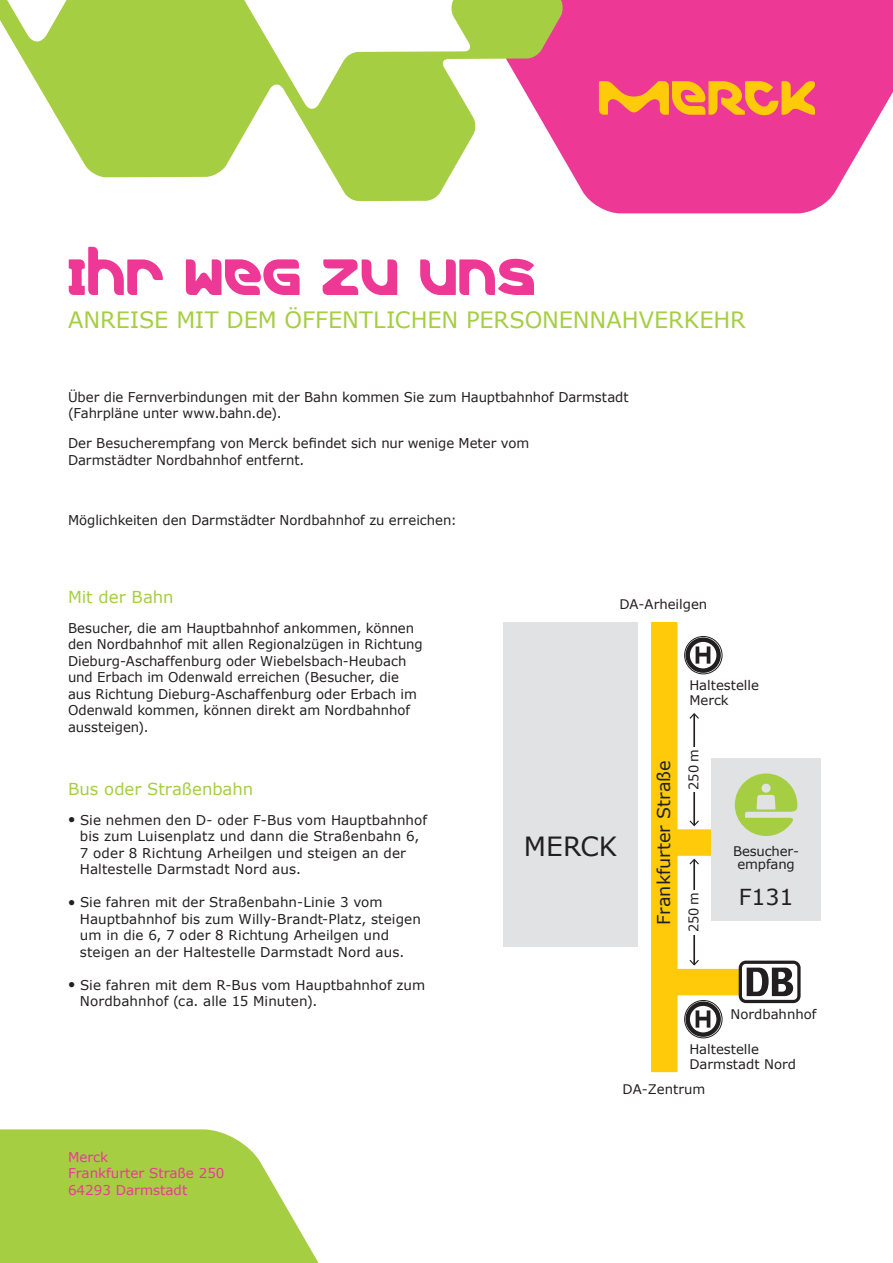
<style>
.page{position:relative;width:893px;height:1263px;background:#fff}
.page>*{position:absolute;margin:0;border:0;box-sizing:border-box;transform-origin:0 0}
.t1{font:51.75px "Merck";color:#ed3896}
.t2{font:26.4px "Verdana";color:#231f20}
.t3{font:22.5px "Verdana";letter-spacing:-.005em;color:#a5ce43}
.t4{font:22.05px "Verdana";color:#231f20}
.t5{font:17.7px "Verdana";color:#231f20}
.t6{font:16.5px "Verdana";color:#a5ce43}
.t7{font:13.5px/16.5px "Verdana";color:#231f20}
.t8{font:13.5px/16.5px "Verdana";color:#ed3896}
.t9{font:13.2px/15.5px "Verdana";color:#231f20}
.s1{font-size:12px}
</style>
<div class="page">
<svg style="left:0;top:1129px;width:319px;height:134px;background:#b0d45b"></svg>
<svg style="left:563px;top:0;width:330px;height:214px;background:#ee499f"></svg>
<svg style="left:0;top:0;width:563px;height:201px;fill:#a5ce43"></svg>
<hr style="left:693px;top:860px;width:2px;height:104px;background:#231f20">
<svg style="left:689px;top:960px;width:10px;height:6px"></svg>
<svg style="left:689px;top:858px;width:10px;height:6px"></svg>
<div style="left:686px;top:890px;width:18px;height:44px;background:#fff"></div>
<div style="left:672px;top:829px;width:39px;height:27px;background:#feca0a"></div>
<div style="left:672px;top:969px;width:68px;height:26px;background:#feca0a"></div>
<div style="left:651px;top:622px;width:26px;height:450px;background:#feca0a"></div>
<hr style="left:693px;top:714px;width:2px;height:111px;background:#231f20">
<svg style="left:689px;top:820px;width:10px;height:6px"></svg>
<svg style="left:689px;top:713px;width:10px;height:6px"></svg>
<div style="left:686px;top:747px;width:17px;height:45px;background:#fff"></div>
<div style="left:503px;top:623px;width:135px;height:324px;background:#e1e2e4"></div>
<div style="left:711px;top:758px;width:110px;height:163px;background:#e1e2e4"></div>
<svg style="left:739px;top:960px;width:62px;height:43px"></svg>
<svg style="left:742px;top:964px;width:55px;height:36px"></svg>
<svg style="left:747px;top:968px;width:49px;height:28px"></svg>
<div style="left:684px;top:636px;width:38px;height:38px;border:1px solid #231f20;border-radius:50%"></div>
<div style="left:685px;top:637px;width:36px;height:36px;border:4px solid #231f20;border-radius:50%"></div>
<svg style="left:696px;top:646px;width:14px;height:18px"></svg>
<div style="left:684px;top:1000px;width:38px;height:38px;border:1px solid #231f20;border-radius:50%"></div>
<div style="left:685px;top:1001px;width:36px;height:36px;border:4px solid #231f20;border-radius:50%"></div>
<svg style="left:696px;top:1010px;width:14px;height:17px"></svg>
<svg style="left:735px;top:773px;width:62px;height:63px"></svg>
<svg style="left:599px;top:81px;width:216px;height:34px;background:#f68c44"></svg>
<h1 class="t1" style="left:68px;top:246px;width:470px">IHR WEG ZU UNS</h1>
<h3 class="t3" style="left:68px;top:305px;width:679px">ANREISE MIT DEM ÖFFENTLICHEN PERSONENNAHVERKEHR</h3>
<p class="t7" style="left:68px;top:389px;width:562px">Über die Fernverbindungen mit der Bahn kommen Sie zum Hauptbahnhof Darmstadt (Fahrpläne unter www.bahn.de).</p>
<p class="t7" style="left:68px;top:435px;width:463px">Der Besucherempfang von Merck befindet sich nur wenige Meter vom<br>Darmstädter Nordbahnhof entfernt.</p>
<p class="t7" style="left:68px;top:512px;width:390px">Möglichkeiten den Darmstädter Nordbahnhof zu erreichen:</p>
<p class="t6" style="left:68px;top:586px;width:107px">Mit der Bahn</p>
<p class="t7" style="left:68px;top:620px;width:356px">Besucher, die am Hauptbahnhof ankommen, können den Nordbahnhof mit allen Regionalzügen in Richtung Dieburg-Aschaffenburg oder Wiebelsbach-Heubach und Erbach im Odenwald erreichen (Besucher, die aus Richtung Dieburg-Aschaffenburg oder Erbach im Odenwald kommen, können direkt am Nordbahnhof aussteigen).</p>
<p class="t6" style="left:68px;top:778px;width:187px">Bus oder Straßenbahn</p>
<p class="t7" style="left:80px;top:812px;width:349px;text-indent:-12px"><span class="s1">●</span> Sie nehmen den D- oder F-Bus vom Hauptbahnhof bis zum Luisenplatz und dann die Straßenbahn 6, 7 oder 8 Richtung Arheilgen und steigen an der Haltestelle Darmstadt Nord aus.</p>
<p class="t7" style="left:80px;top:894px;width:342px;text-indent:-12px"><span class="s1">●</span> Sie fahren mit der Straßenbahn-Linie 3 vom Hauptbahnhof bis zum Willy-Brandt-Platz, steigen um in die 6, 7 oder 8 Richtung Arheilgen und steigen an der Haltestelle Darmstadt Nord aus.</p>
<p class="t7" style="left:80px;top:977px;width:347px;text-indent:-12px"><span class="s1">●</span> Sie fahren mit dem R-Bus vom Hauptbahnhof zum<br>Nordbahnhof (ca. alle 15 Minuten).</p>
<p class="t8" style="left:68px;top:1149px;width:158px">Merck<br>Frankfurter Straße 250<br>64293 Darmstadt</p>
<p class="t9" style="left:619px;top:597px;width:89px">DA-Arheilgen</p>
<h2 class="t2" style="left:524px;top:829px;width:95px">MERCK</h2>
<h3 class="t5" style="left:653px;top:925px;width:166px;rotate:-90deg">Frankfurter Straße</h3>
<p class="t9" style="left:689px;top:677px;width:71px">Haltestelle<br>Merck</p>
<p class="t9" style="left:686px;top:790px;width:42px;rotate:-90deg">250 m</p>
<p class="t9" style="left:686px;top:932px;width:42px;rotate:-90deg">250 m</p>
<p class="t9" style="left:733px;top:845px;width:67px;line-height:12.8px;text-align:center">Besucher&shy;empfang</p>
<h3 class="t4" style="left:739px;top:882px;width:56px">F131</h3>
<p class="t9" style="left:731px;top:1007px;width:87px">Nordbahnhof</p>
<p class="t9" style="left:689px;top:1041px;width:108px">Haltestelle<br>Darmstadt Nord</p>
<p class="t9" style="left:623px;top:1082px;width:84px">DA-Zentrum</p>
</div>
